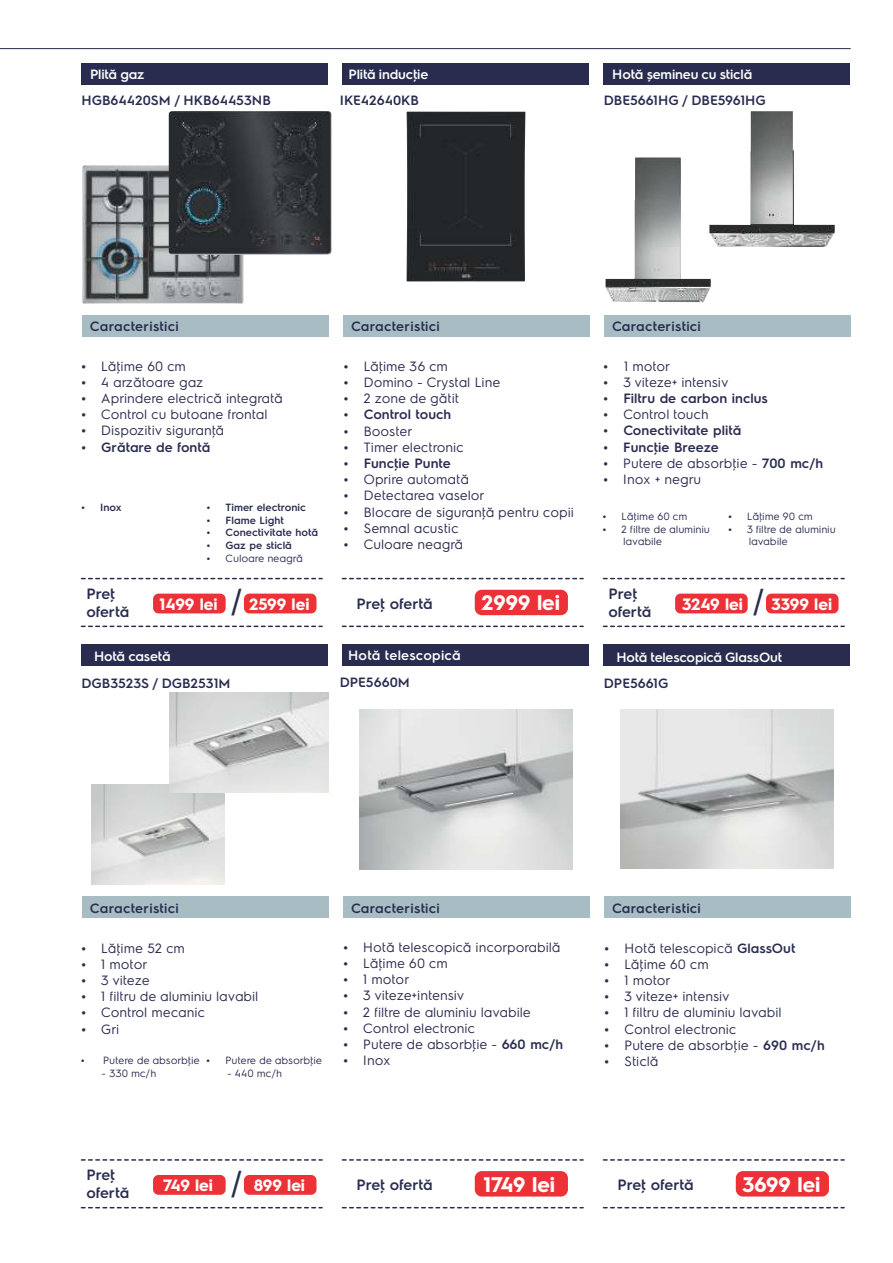
<style>
.page{position:relative;width:893px;height:1263px;background:#fff}
.page>*{position:absolute;margin:0;border:0;box-sizing:border-box;transform-origin:0 0}
.t1{font:36px "Arial";color:#292c4f}
.t2{font:700 21.15px "Electrolux Sans";color:#fefefe}
.t3{font:700 16.5px "Electrolux Sans";color:#fefefe}
.t4{font:600 15px/18px "Electrolux Sans";letter-spacing:-.005em;color:#292c4f}
.t5{font:13.5px/16.2px "Electrolux Sans";color:#292c4f}
.t6{font:600 13.5px/16.2px "Electrolux Sans";color:#292c4f}
.t7{font:600 13.5px "Electrolux Sans";letter-spacing:-.015em;color:#fefefe}
.t8{font:600 13.5px "Electrolux Sans";letter-spacing:.02em;color:#292c4f}
.t9{font:600 13.5px "Electrolux Sans";letter-spacing:.015em;color:#fefefe}
.t10{font:10.5px/12.6px "Electrolux Sans";color:#292c4f}
.t11{font:600 10.5px/12.6px "Electrolux Sans";color:#292c4f}
.s1{font-weight:400}
.s2{font-weight:600}
</style>
<div class="page">
<div style="left:81px;top:63px;width:247px;height:21px;background:#292c4f"></div>
<div style="left:82px;top:315px;width:247px;height:22px;background:#a7bdc3"></div>
<div style="left:342px;top:63px;width:247px;height:21px;background:#292c4f"></div>
<div style="left:343px;top:315px;width:247px;height:22px;background:#a7bdc3"></div>
<div style="left:603px;top:63px;width:247px;height:21px;background:#292c4f"></div>
<div style="left:604px;top:315px;width:247px;height:22px;background:#a7bdc3"></div>
<div style="left:81px;top:644px;width:247px;height:22px;background:#292c4f"></div>
<div style="left:82px;top:897px;width:247px;height:21px;background:#a7bdc3"></div>
<div style="left:343px;top:897px;width:247px;height:21px;background:#a7bdc3"></div>
<div style="left:603px;top:644px;width:247px;height:22px;background:#292c4f"></div>
<div style="left:604px;top:897px;width:247px;height:21px;background:#a7bdc3"></div>
<div style="left:342px;top:644px;width:247px;height:22px;background:#292c4f"></div>
<hr style="left:0;top:48px;width:851px;height:1px;background:#292c4f">
<img style="left:606px;top:157px;width:105px;height:145px">
<img style="left:709px;top:111px;width:126px;height:136px">
<img style="left:82px;top:165px;width:162px;height:139px">
<div style="left:406px;top:112px;width:119px;height:169px;background:#23272a"></div>
<img style="left:359px;top:709px;width:214px;height:161px">
<img style="left:91px;top:784px;width:134px;height:100px">
<img style="left:170px;top:693px;width:158px;height:100px">
<img style="left:621px;top:709px;width:212px;height:160px">
<img style="left:169px;top:111px;width:163px;height:144px">
<svg style="left:81px;top:578px;width:241px;height:1px"></svg>
<svg style="left:81px;top:626px;width:241px;height:1px"></svg>
<svg style="left:342px;top:578px;width:241px;height:1px"></svg>
<svg style="left:342px;top:626px;width:241px;height:1px"></svg>
<svg style="left:603px;top:578px;width:241px;height:1px"></svg>
<svg style="left:603px;top:626px;width:241px;height:1px"></svg>
<svg style="left:81px;top:1159px;width:241px;height:2px"></svg>
<svg style="left:81px;top:1207px;width:241px;height:1px"></svg>
<svg style="left:342px;top:1159px;width:241px;height:2px"></svg>
<svg style="left:342px;top:1207px;width:241px;height:1px"></svg>
<svg style="left:603px;top:1159px;width:241px;height:2px"></svg>
<svg style="left:603px;top:1207px;width:241px;height:1px"></svg>
<div style="left:475px;top:1171px;width:93px;height:25px;background:#ed3237;border-radius:7px"></div>
<div style="left:153px;top:1175px;width:73px;height:20px;background:#ed3237;border-radius:5px"></div>
<div style="left:244px;top:1175px;width:72px;height:20px;background:#ed3237;border-radius:5px"></div>
<div style="left:675px;top:594px;width:73px;height:19px;background:#ed3237;border-radius:5px"></div>
<div style="left:766px;top:594px;width:72px;height:19px;background:#ed3237;border-radius:5px"></div>
<div style="left:153px;top:594px;width:73px;height:19px;background:#ed3237;border-radius:5px"></div>
<div style="left:244px;top:594px;width:72px;height:19px;background:#ed3237;border-radius:5px"></div>
<div style="left:475px;top:590px;width:93px;height:25px;background:#ed3237;border-radius:7px"></div>
<div style="left:736px;top:1171px;width:93px;height:25px;background:#ed3237;border-radius:7px"></div>
<p class="t7" style="left:90px;top:68px;width:56px">Plită gaz</p>
<p class="t6" style="left:81px;top:93px;width:191px">HGB64420SM / HKB64453NB</p>
<p class="t7" style="left:348px;top:68px;width:81px">Plită inducţie</p>
<p class="t6" style="left:340px;top:93px;width:81px">IKE42640KB</p>
<p class="t7" style="left:612px;top:68px;width:141px">Hotă șemineu cu sticlă</p>
<p class="t6" style="left:604px;top:93px;width:163px">DBE5661HG / DBE5961HG</p>
<p class="t8" style="left:90px;top:320px;width:90px">Caracteristici</p>
<p class="t8" style="left:351px;top:320px;width:90px">Caracteristici</p>
<p class="t8" style="left:612px;top:320px;width:90px">Caracteristici</p>
<p class="t5" style="left:101px;top:358px;width:183px">Lăţime 60 cm<br>4 arzătoare gaz<br>Aprindere electrică integrată<br>Control cu butoane frontal<br>Dispozitiv siguranţă</p>
<p class="t6" style="left:101px;top:439px;width:111px">Grătare de fontă</p>
<p class="t11" style="left:100px;top:502px;width:23px">Inox</p>
<p class="t11" style="left:226px;top:502px;width:94px">Timer electronic<br>Flame Light<br>Conectivitate hotă<br>Gaz pe sticlă</p>
<p class="t10" style="left:226px;top:552px;width:79px">Culoare neagră</p>
<p class="t5" style="left:364px;top:358px;width:138px">Lăţime 36 cm<br>Domino - Crystal Line<br>2 zone de gătit</p>
<p class="t6" style="left:364px;top:407px;width:89px">Control touch</p>
<p class="t5" style="left:364px;top:423px;width:102px">Booster<br>Timer electronic</p>
<p class="t6" style="left:364px;top:456px;width:89px">Funcţie Punte</p>
<p class="t5" style="left:364px;top:472px;width:212px">Oprire automată<br>Detectarea vaselor<br>Blocare de siguranţă pentru copii<br>Semnal acustic<br>Culoare neagră</p>
<p class="t5" style="left:623px;top:358px;width:107px">1 motor<br>3 viteze+ intensiv</p>
<p class="t6" style="left:623px;top:391px;width:146px">Filtru de carbon inclus</p>
<p class="t5" style="left:623px;top:407px;width:87px">Control touch</p>
<p class="t6" style="left:623px;top:423px;width:201px">Conectivitate plită<br>Funcţie Breeze<br><span class="s1">Putere de absorbţie -</span> 700 mc/h<br><span class="s1">Inox + negru</span></p>
<p class="t10" style="left:747px;top:511px;width:90px">Lăţime 90 cm<br>3 filtre de aluminiu lavabile</p>
<p class="t10" style="left:622px;top:511px;width:90px">Lăţime 60 cm<br>2 filtre de aluminiu lavabile</p>
<p class="t4" style="left:86px;top:585px;width:44px">Preţ ofertă</p>
<p class="t3" style="left:160px;top:596px;width:59px">1499 lei</p>
<p class="t3" style="left:249px;top:596px;width:62px">2599 lei</p>
<h1 class="t1" style="left:231px;top:589px;width:12px">/</h1>
<p class="t4" style="left:356px;top:595px;width:78px">Preţ ofertă</p>
<h2 class="t2" style="left:482px;top:593px;width:80px">2999 lei</h2>
<p class="t4" style="left:608px;top:585px;width:44px">Preţ ofertă</p>
<p class="t3" style="left:682px;top:596px;width:62px">3249 lei</p>
<p class="t3" style="left:772px;top:596px;width:62px">3399 lei</p>
<h1 class="t1" style="left:753px;top:589px;width:12px">/</h1>
<p class="t7" style="left:94px;top:650px;width:78px">Hotă casetă</p>
<p class="t6" style="left:81px;top:675px;width:151px">DGB3523S / DGB2531M</p>
<p class="t9" style="left:348px;top:649px;width:114px">Hotă telescopică</p>
<p class="t6" style="left:340px;top:674px;width:72px">DPE5660M</p>
<p class="t7" style="left:348px;top:651px;width:120px">Espressor de cafea</p>
<p class="t7" style="left:616px;top:651px;width:167px">Hotă telescopică GlassOut</p>
<p class="t6" style="left:604px;top:676px;width:66px">DPE5661G</p>
<p class="t8" style="left:90px;top:902px;width:90px">Caracteristici</p>
<p class="t8" style="left:351px;top:902px;width:90px">Caracteristici</p>
<p class="t8" style="left:612px;top:902px;width:90px">Caracteristici</p>
<p class="t5" style="left:101px;top:940px;width:159px">Lăţime 52 cm<br>1 motor<br>3 viteze<br>1 filtru de aluminiu lavabil<br>Control mecanic<br>Gri</p>
<p class="t10" style="left:225px;top:1055px;width:98px">Putere de absorbţie</p>
<p class="t10" style="left:227px;top:1067px;width:57px">- 440 mc/h</p>
<p class="t10" style="left:103px;top:1055px;width:98px">Putere de absorbţie</p>
<p class="t10" style="left:102px;top:1067px;width:56px">- 330 mc/h</p>
<p class="t5" style="left:363px;top:939px;width:202px">Hotă telescopică incorporabilă<br>Lăţime 60 cm<br>1 motor<br>3 viteze+intensiv<br>2 filtre de aluminiu lavabile<br>Control electronic<br>Putere de absorbţie - <span class="s2">660 mc/h<br></span>Inox</p>
<p class="t4" style="left:86px;top:1166px;width:44px">Preţ ofertă</p>
<p class="t3" style="left:163px;top:1178px;width:51px">749 lei</p>
<p class="t3" style="left:254px;top:1178px;width:53px">899 lei</p>
<h1 class="t1" style="left:231px;top:1170px;width:12px">/</h1>
<p class="t4" style="left:356px;top:1176px;width:78px">Preţ ofertă</p>
<h2 class="t2" style="left:484px;top:1174px;width:73px">1749 lei</h2>
<p class="t5" style="left:624px;top:940px;width:202px">Hotă telescopică <span class="s2">GlassOut<br></span>Lăţime 60 cm<br>1 motor<br>3 viteze+ intensiv<br>1 filtru de aluminiu lavabil<br>Control electronic<br>Putere de absorbţie - <span class="s2">690 mc/h<br></span>Sticlă</p>
<p class="t4" style="left:617px;top:1176px;width:78px">Preţ ofertă</p>
<h2 class="t2" style="left:742px;top:1174px;width:79px">3699 lei</h2>
</div>
